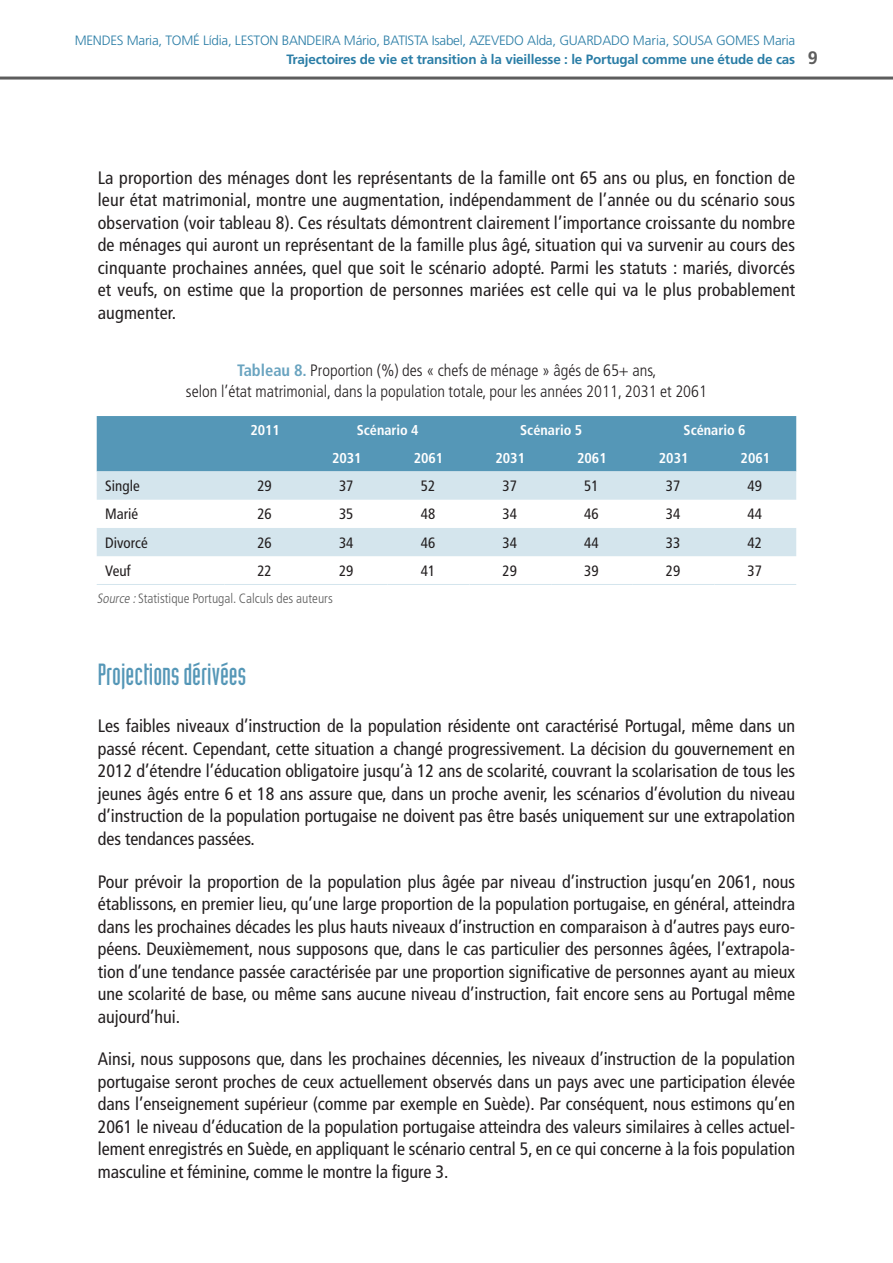
<style>
.page{position:relative;width:893px;height:1263px;background:#fff}
.page>*{position:absolute;margin:0;border:0;box-sizing:border-box;transform-origin:0 0}
.T2{font:30px "Industria Solid";color:#5597b7}
.Texte_courant{font:condensed 18px/22.5px "Frutiger LT Std";color:#231f20;text-align:justify}
.t1{font:700 18px "Frutiger LT Std";color:#5d5d5d}
.Tab_Fig_Titre{font:300 condensed 16.5px/21px "Frutiger LT Std";color:#231f20;text-align:center}
.Tab_Texte{font:condensed 15px "Frutiger LT Std";color:#231f20}
.Tab_Tétière{font:700 condensed 14.25px "Frutiger LT Std";color:#fff}
.t2{font:300 13.5px "Frutiger LT Std";letter-spacing:-.02em;color:#2a7da6}
.t3{font:700 13.5px "Frutiger LT Std";letter-spacing:-.015em;color:#2a7da6}
.Tab_Source{font:300 condensed 13.5px "Frutiger LT Std";color:#5d5d5d}
.s1{font-weight:700;color:#6aa4c0}
.s2{font-style:italic}
</style>
<div class="page">
<hr style="left:0;top:77px;width:893px;height:3px;background:#5d5d5d">
<div style="left:97px;top:416px;width:699px;height:55px;background:#5597b7"></div>
<svg style="left:97px;top:471px;width:699px;height:85px;fill:#d4e5ed"></svg>
<hr style="left:97px;top:584px;width:127px;height:1px;background:#d4e5ed">
<hr style="left:224px;top:584px;width:82px;height:1px;background:#d4e5ed">
<hr style="left:306px;top:584px;width:82px;height:1px;background:#d4e5ed">
<hr style="left:388px;top:584px;width:81px;height:1px;background:#d4e5ed">
<hr style="left:469px;top:584px;width:82px;height:1px;background:#d4e5ed">
<hr style="left:551px;top:584px;width:82px;height:1px;background:#d4e5ed">
<hr style="left:633px;top:584px;width:81px;height:1px;background:#d4e5ed">
<hr style="left:714px;top:584px;width:82px;height:1px;background:#d4e5ed">
<p class="t2" style="left:75px;top:33px;width:722px">MENDES Maria, TOMÉ Lídia, LESTON BANDEIRA Mário, BATISTA Isabel, AZEVEDO Alda, GUARDADO Maria, SOUSA GOMES Maria</p>
<p class="t3" style="left:286px;top:51px;width:510px">Trajectoires de vie et transition à la vieillesse : le Portugal comme une étude de cas</p>
<p class="t1" style="left:808px;top:47px;width:12px">9</p>
<p class="Texte_courant" style="left:98px;top:166px;width:699px">La proportion des ménages dont les représentants de la famille ont 65 ans ou plus, en fonction de leur état matrimonial, montre une augmentation, indépendamment de l’année ou du scénario sous observation (voir tableau 8). Ces résultats démontrent clairement l’importance croissante du nombre de ménages qui auront un représentant de la famille plus âgé, situation qui va survenir au cours des cinquante prochaines années, quel que soit le scénario adopté. Parmi les statuts : mariés, divorcés et veufs, on estime que la proportion de personnes mariées est celle qui va le plus probablement augmenter.</p>
<p class="Tab_Fig_Titre" style="left:186px;top:360px;width:523px"><span class="s1">Tableau 8.</span> Proportion (%) des « chefs de ménage » âgés de 65+ ans,<br>selon l’état matrimonial, dans la population totale, pour les années 2011, 2031 et 2061</p>
<p class="Tab_Tétière" style="left:250px;top:422px;width:31px">2011</p>
<p class="Tab_Tétière" style="left:357px;top:422px;width:63px">Scénario 4</p>
<p class="Tab_Tétière" style="left:520px;top:422px;width:63px">Scénario 5</p>
<p class="Tab_Tétière" style="left:684px;top:422px;width:63px">Scénario 6</p>
<p class="Tab_Tétière" style="left:332px;top:449px;width:31px">2031</p>
<p class="Tab_Tétière" style="left:414px;top:449px;width:31px">2061</p>
<p class="Tab_Tétière" style="left:495px;top:449px;width:31px">2031</p>
<p class="Tab_Tétière" style="left:577px;top:449px;width:31px">2061</p>
<p class="Tab_Tétière" style="left:659px;top:449px;width:31px">2031</p>
<p class="Tab_Tétière" style="left:741px;top:449px;width:31px">2061</p>
<p class="Tab_Texte" style="left:105px;top:477px;width:36px">Single</p>
<p class="Tab_Texte" style="left:257px;top:477px;width:16px">29</p>
<p class="Tab_Texte" style="left:339px;top:477px;width:16px">37</p>
<p class="Tab_Texte" style="left:421px;top:477px;width:16px">52</p>
<p class="Tab_Texte" style="left:502px;top:477px;width:16px">37</p>
<p class="Tab_Texte" style="left:584px;top:477px;width:16px">51</p>
<p class="Tab_Texte" style="left:666px;top:477px;width:16px">37</p>
<p class="Tab_Texte" style="left:748px;top:477px;width:16px">49</p>
<p class="Tab_Texte" style="left:105px;top:505px;width:35px">Marié</p>
<p class="Tab_Texte" style="left:257px;top:505px;width:16px">26</p>
<p class="Tab_Texte" style="left:339px;top:505px;width:16px">35</p>
<p class="Tab_Texte" style="left:421px;top:505px;width:16px">48</p>
<p class="Tab_Texte" style="left:502px;top:505px;width:16px">34</p>
<p class="Tab_Texte" style="left:584px;top:505px;width:16px">46</p>
<p class="Tab_Texte" style="left:666px;top:505px;width:16px">34</p>
<p class="Tab_Texte" style="left:748px;top:505px;width:16px">44</p>
<p class="Tab_Texte" style="left:105px;top:534px;width:44px">Divorcé</p>
<p class="Tab_Texte" style="left:257px;top:534px;width:16px">26</p>
<p class="Tab_Texte" style="left:339px;top:534px;width:16px">34</p>
<p class="Tab_Texte" style="left:421px;top:534px;width:16px">46</p>
<p class="Tab_Texte" style="left:502px;top:534px;width:16px">34</p>
<p class="Tab_Texte" style="left:584px;top:534px;width:16px">44</p>
<p class="Tab_Texte" style="left:666px;top:534px;width:16px">33</p>
<p class="Tab_Texte" style="left:748px;top:534px;width:16px">42</p>
<p class="Tab_Texte" style="left:105px;top:562px;width:27px">Veuf</p>
<p class="Tab_Texte" style="left:257px;top:562px;width:16px">22</p>
<p class="Tab_Texte" style="left:339px;top:562px;width:16px">29</p>
<p class="Tab_Texte" style="left:421px;top:562px;width:16px">41</p>
<p class="Tab_Texte" style="left:502px;top:562px;width:16px">29</p>
<p class="Tab_Texte" style="left:584px;top:562px;width:16px">39</p>
<p class="Tab_Texte" style="left:666px;top:562px;width:16px">29</p>
<p class="Tab_Texte" style="left:748px;top:562px;width:16px">37</p>
<p class="Tab_Source" style="left:97px;top:591px;width:238px"><span class="s2">Source:</span>Statistique Portugal. Calculs des auteurs</p>
<p class="T2" style="left:98px;top:658px;width:150px">Projections dérivées</p>
<p class="Texte_courant" style="left:98px;top:715px;width:699px">Les faibles niveaux d’instruction de la population résidente ont caractérisé Portugal, même dans un passé récent. Cependant, cette situation a changé progressivement. La décision du gouvernement en 2012 d’étendre l’éducation obligatoire jusqu’à 12 ans de scolarité, couvrant la scolarisation de tous les jeunes âgés entre 6 et 18 ans assure que, dans un proche avenir, les scénarios d’évolution du niveau d’instruction de la population portugaise ne doivent pas être basés uniquement sur une extrapolation des tendances passées.</p>
<p class="Texte_courant" style="left:98px;top:870px;width:699px">Pour prévoir la proportion de la population plus âgée par niveau d’instruction jusqu’en 2061, nous établissons, en premier lieu, qu’une large proportion de la population portugaise, en général, atteindra dans les prochaines décades les plus hauts niveaux d’instruction en comparaison à d’autres pays euro&shy;péens. Deuxièmement, nous supposons que, dans le cas particulier des personnes âgées, l’extrapola&shy;tion d’une tendance passée caractérisée par une proportion significative de personnes ayant au mieux une scolarité de base, ou même sans aucune niveau d’instruction, fait encore sens au Portugal même aujourd’hui.</p>
<p class="Texte_courant" style="left:98px;top:1048px;width:699px">Ainsi, nous supposons que, dans les prochaines décennies, les niveaux d’instruction de la population portugaise seront proches de ceux actuellement observés dans un pays avec une participation élevée dans l’enseignement supérieur (comme par exemple en Suède). Par conséquent, nous estimons qu’en 2061 le niveau d’éducation de la population portugaise atteindra des valeurs similaires à celles actuel&shy;lement enregistrés en Suède, en appliquant le scénario central 5, en ce qui concerne à la fois population masculine et féminine, comme le montre la figure 3.</p>
</div>
